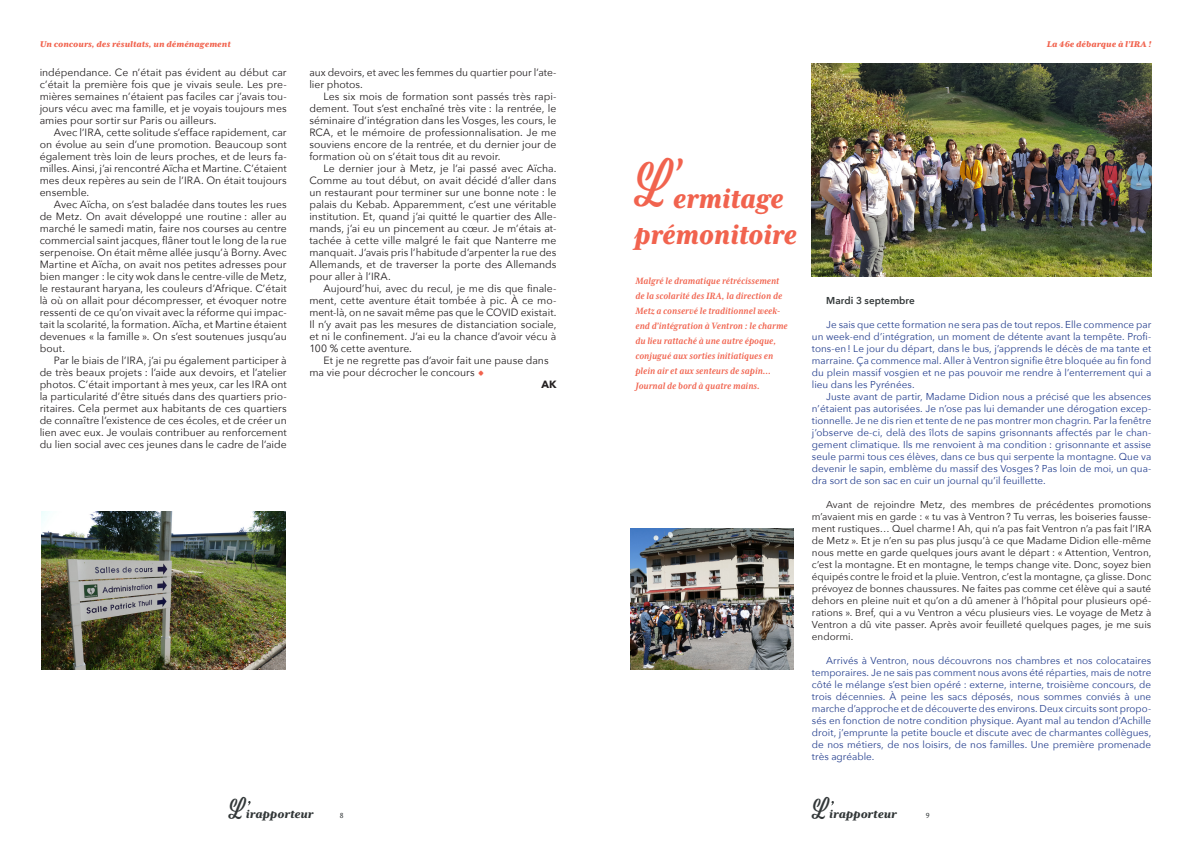
<style>
.page{position:relative;width:1191px;height:842px;background:#fff}
.page>*{position:absolute;margin:0;border:0;box-sizing:border-box;transform-origin:0 0}
.titre_coté{font:italic 800 31px/36px "Mrs Eaves XL Serif Nar OT";letter-spacing:-.005em;color:#f1634e}
.t1{font:italic 800 12.9px "Mrs Eaves XL Serif OT";letter-spacing:.005em;color:#323738}
.corps_de_texte{font:10.5px/12px "Avenir Next";color:#231f20;text-align:justify}
.citation_sans_pointi{font:italic 700 10.5px/15px "Mrs Eaves XL Serif Nar OT";letter-spacing:.005em;color:#f1634e}
.corps_de_texte-2{font:700 10.5px "Avenir Next";color:#231f20}
.corps_de_texte-3{font:10px/12px "Avenir Next";color:#253f8e;text-align:justify}
.corps_de_texte-4{font:10px/12px "Avenir Next";color:#231f20;text-align:justify}
.corps_de_texte-5{font:600 10px "Avenir Next";letter-spacing:.01em;color:#323738}
.TM_-_En-tête{font:italic 800 9.6px "Mrs Eaves XL Serif OT";letter-spacing:.01em;color:#f1634e}
.t2{font:7.4px "Le Monde Sans Pro";color:#323738}
.s1{font-family:"Le Monde Livre Cla Pro";font-weight:700;color:#f1634e}
</style>
<div class="page">
<img style="left:41px;top:512px;width:244px;height:157px">
<img style="left:812px;top:64px;width:339px;height:212px">
<img style="left:630px;top:528px;width:163px;height:142px">
<p class="TM_-_En-tête" style="left:40px;top:40px;width:192px">Un concours, des résultats, un déménagement</p>
<p class="corps_de_texte" style="left:40px;top:66px;width:248px">indépendance. Ce n’était pas évident au début car c’était la première fois que je vivais seule. Les pre&shy;mières semaines n’étaient pas faciles car j’avais tou&shy;jours vécu avec ma famille, et je voyais toujours mes amies pour sortir sur Paris ou ailleurs.</p>
<p class="corps_de_texte" style="left:40px;top:126px;width:248px;text-indent:14px">Avec l’IRA, cette solitude s’efface rapidement, car on évolue au sein d’une promotion. Beaucoup sont également très loin de leurs proches, et de leurs fa&shy;milles. Ainsi, j’ai rencontré Aïcha et Martine. C’étaient mes deux repères au sein de l’IRA. On était toujours ensemble.</p>
<p class="corps_de_texte" style="left:40px;top:198px;width:248px;text-indent:14px">Avec Aïcha, on s’est baladée dans toutes les rues de Metz. On avait développé une routine : aller au marché le samedi matin, faire nos courses au centre commercial saint jacques, flâner tout le long de la rue serpenoise. On était même allée jusqu’à Borny. Avec Martine et Aïcha, on avait nos petites adresses pour bien manger : le city wok dans le centre-ville de Metz, le restaurant haryana, les couleurs d’Afrique. C’était là où on allait pour décompresser, et évoquer notre ressenti de ce qu’on vivait avec la réforme qui impac&shy;tait la scolarité, la formation. Aïcha, et Martine étaient devenues « la famille ». On s’est soutenues jusqu’au bout.</p>
<p class="corps_de_texte" style="left:40px;top:354px;width:248px;text-indent:14px">Par le biais de l’IRA, j’ai pu également participer à de très beaux projets : l’aide aux devoirs, et l’atelier photos. C’était important à mes yeux, car les IRA ont la particularité d’être situés dans des quartiers prio&shy;ritaires. Cela permet aux habitants de ces quartiers de connaître l’existence de ces écoles, et de créer un lien avec eux. Je voulais contribuer au renforcement du lien social avec ces jeunes dans le cadre de l’aide</p>
<p class="corps_de_texte" style="left:309px;top:66px;width:248px">aux devoirs, et avec les femmes du quartier pour l’ate&shy;lier photos.</p>
<p class="corps_de_texte" style="left:309px;top:90px;width:248px;text-indent:14px">Les six mois de formation sont passés très rapi&shy;dement. Tout s’est enchaîné très vite : la rentrée, le séminaire d’intégration dans les Vosges, les cours, le RCA, et le mémoire de professionnalisation. Je me souviens encore de la rentrée, et du dernier jour de formation où on s’était tous dit au revoir.</p>
<p class="corps_de_texte" style="left:309px;top:162px;width:248px;text-indent:14px">Le dernier jour à Metz, je l’ai passé avec Aïcha.<br>Comme au tout début, on avait décidé d’aller dans un restaurant pour terminer sur une bonne note : le palais du Kebab. Apparemment, c’est une véritable institution. Et, quand j’ai quitté le quartier des Alle&shy;mands, j’ai eu un pincement au cœur. Je m’étais at&shy;tachée à cette ville malgré le fait que Nanterre me manquait. J’avais pris l’habitude d’arpenter la rue des Allemands, et de traverser la porte des Allemands pour aller à l’IRA.</p>
<p class="corps_de_texte" style="left:309px;top:282px;width:248px;text-indent:14px">Aujourd’hui, avec du recul, je me dis que finale&shy;ment, cette aventure était tombée à pic. À ce mo&shy;ment-là, on ne savait même pas que le COVID existait.<br>Il n’y avait pas les mesures de distanciation sociale, et ni le confinement. J’ai eu la chance d’avoir vécu à 100 % cette aventure.</p>
<p class="corps_de_texte" style="left:309px;top:354px;width:241px;text-indent:14px">Et je ne regrette pas d’avoir fait une pause dans ma vie pour décrocher le concours <span class="s1">;</span></p>
<p class="corps_de_texte-2" style="left:541px;top:375px;width:16px">AK</p>
<p class="TM_-_En-tête" style="left:1046px;top:40px;width:106px">La 46e débarque à l’IRA !</p>
<p class="titre_coté" style="left:634px;top:180px;width:164px"><sup>L’</sup>ermitage prémonitoire</p>
<p class="citation_sans_pointi" style="left:635px;top:273px;width:154px">Malgré le dramatique rétrécissement de la scolarité des IRA, la direction de Metz a conservé le traditionnel week&shy;end d’intégration à Ventron : le charme du lieu rattaché à une autre époque, conjugué aux sorties initiatiques en plein air et aux senteurs de sapin…</p>
<p class="citation_sans_pointi" style="left:635px;top:378px;width:126px">Journal de bord à quatre mains.</p>
<p class="corps_de_texte-5" style="left:826px;top:292px;width:90px">Mardi 3 septembre</p>
<p class="corps_de_texte-3" style="left:812px;top:318px;width:341px;text-indent:14px">Je sais que cette formation ne sera pas de tout repos. Elle commence par un week-end d’intégration, un moment de détente avant la tempête. Profi&shy;tons-en! Le jour du départ, dans le bus, j’apprends le décès de ma tante et marraine. Ça commence mal. Aller à Ventron signifie être bloquée au fin fond du plein massif vosgien et ne pas pouvoir me rendre à l’enterrement qui a lieu dans les Pyrénées.</p>
<p class="corps_de_texte-3" style="left:812px;top:390px;width:341px;text-indent:14px">Juste avant de partir, Madame Didion nous a précisé que les absences n’étaient pas autorisées. Je n’ose pas lui demander une dérogation excep&shy;tionnelle. Je ne dis rien et tente de ne pas montrer mon chagrin. Par la fenêtre j’observe de-ci, delà des îlots de sapins grisonnants affectés par le chan&shy;gement climatique. Ils me renvoient à ma condition : grisonnante et assise seule parmi tous ces élèves, dans ce bus qui serpente la montagne. Que va devenir le sapin, emblème du massif des Vosges ? Pas loin de moi, un qua&shy;dra sort de son sac en cuir un journal qu’il feuillette.</p>
<p class="corps_de_texte-4" style="left:812px;top:498px;width:341px;text-indent:14px">Avant de rejoindre Metz, des membres de précédentes promotions m’avaient mis en garde : « tu vas à Ventron? Tu verras, les boiseries fausse&shy;ment rustiques… Quel charme! Ah, qui n’a pas fait Ventron n’a pas fait l’IRA de Metz ». Et je n’en su pas plus jusqu’à ce que Madame Didion elle-même nous mette en garde quelques jours avant le départ : « Attention, Ventron, c’est la montagne. Et en montagne, le temps change vite. Donc, soyez bien équipés contre le froid et la pluie. Ventron, c’est la montagne, ça glisse. Donc prévoyez de bonnes chaussures. Ne faites pas comme cet élève qui a sauté dehors en pleine nuit et qu’on a dû amener à l’hôpital pour plusieurs opé&shy;rations ». Bref, qui a vu Ventron a vécu plusieurs vies. Le voyage de Metz à Ventron a dû vite passer. Après avoir feuilleté quelques pages, je me suis endormi.</p>
<p class="corps_de_texte-3" style="left:812px;top:654px;width:341px;text-indent:14px">Arrivés à Ventron, nous découvrons nos chambres et nos colocataires temporaires. Je ne sais pas comment nous avons été réparties, mais de notre côté le mélange s’est bien opéré : externe, interne, troisième concours, de trois décennies. À peine les sacs déposés, nous sommes conviés à une marche d’approche et de découverte des environs. Deux circuits sont propo&shy;sés en fonction de notre condition physique. Ayant mal au tendon d’Achille droit, j’emprunte la petite boucle et discute avec de charmantes collègues, de nos métiers, de nos loisirs, de nos familles. Une première promenade très agréable.</p>
<p class="t1" style="left:229px;top:808px;width:86px"><sup>L</sup>irapporteur</p>
<p class="t1" style="left:812px;top:808px;width:86px"><sup>L</sup>irapporteur</p>
<p class="t2" style="left:340px;top:810px;width:5px">8</p>
<p class="t2" style="left:925px;top:810px;width:5px">9</p>
</div>
